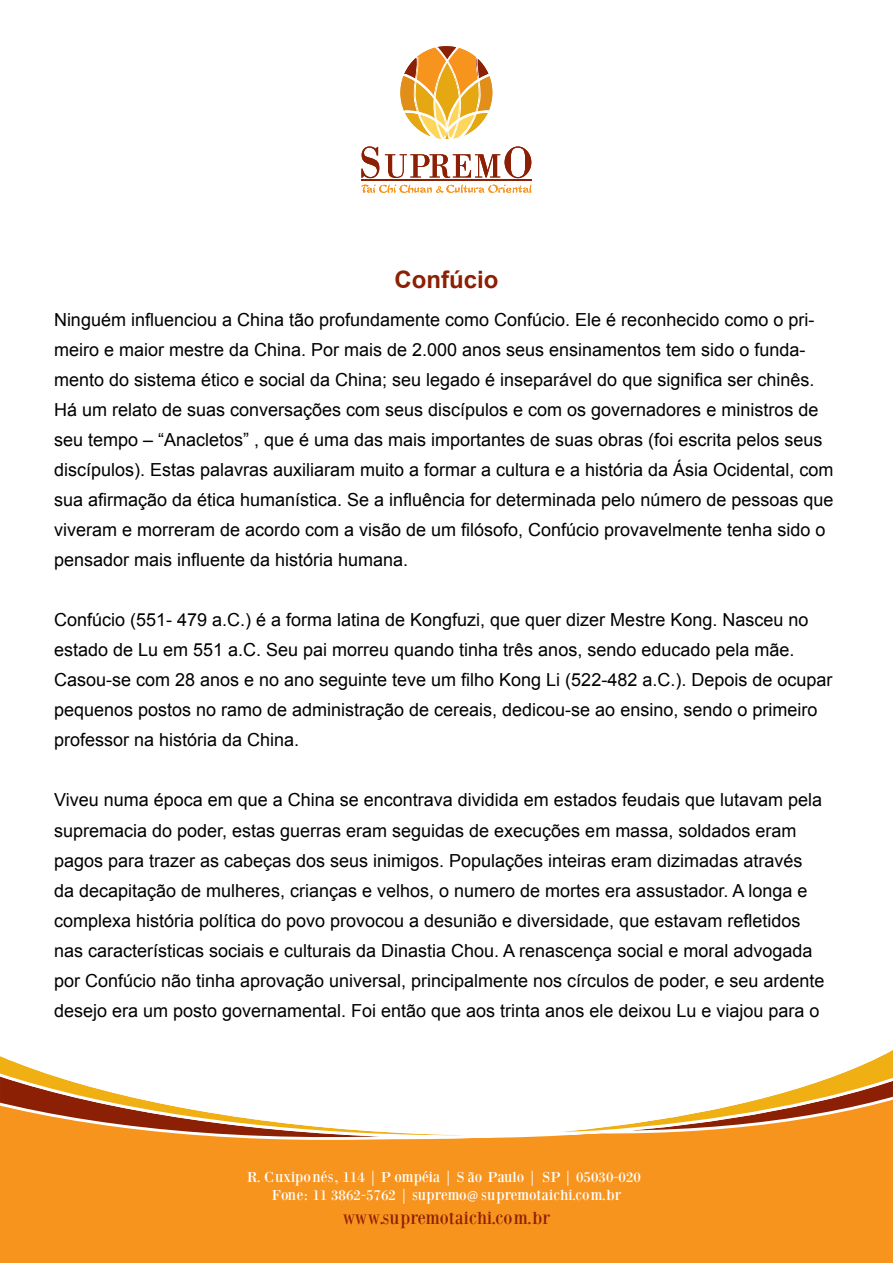
<style>
.page{position:relative;width:893px;height:1263px;background:#fff}
.page>*{position:absolute;margin:0;border:0;box-sizing:border-box;transform-origin:0 0}
.t1{font:700 24px "Arial";color:#8c2004}
.t2{font:18px/30px "Arial";color:#000}
.t3{font:18px "Bodoni XT";color:#8c2004}
.t4{font:15px/18px "Bodoni XT";color:#fff;text-align:center}
.s1{font-family:"Myriad Pro"}
</style>
<div class="page">
<div style="left:0;top:1066px;width:893px;height:197px;background:#f7941e"></div>
<svg style="left:0;top:1050px;width:893px;height:87px"></svg>
<svg style="left:361px;top:146px;width:18px;height:32px"></svg>
<svg style="left:385px;top:146px;width:146px;height:32px"></svg>
<svg style="left:400px;top:46px;width:92px;height:93px"></svg>
<svg style="left:361px;top:185px;width:170px;height:8px"></svg>
<hr style="left:361px;top:179px;width:170px;height:1px;background:#8c2004">
<h1 class="t1" style="left:395px;top:263px;width:105px">Confúcio</h1>
<p class="t2" style="left:54px;top:305px;width:781px">Ninguém influenciou a China tão profundamente como Confúcio. Ele é reconhecido como o pri&shy;meiro e maior mestre da China. Por mais de 2.000 anos seus ensinamentos tem sido o funda&shy;mento do sistema ético e social da China; seu legado é inseparável do que significa ser chinês.<br>Há um relato de suas conversações com seus discípulos e com os governadores e ministros de seu tempo – “Anacletos” , que é uma das mais importantes de suas obras (foi escrita pelos seus discípulos). Estas palavras auxiliaram muito a formar a cultura e a história da Ásia Ocidental, com sua afirmação da ética humanística. Se a influência for determinada pelo número de pessoas que viveram e morreram de acordo com a visão de um filósofo, Confúcio provavelmente tenha sido o pensador mais influente da história humana.</p>
<p class="t2" style="left:54px;top:605px;width:780px">Confúcio (551- 479 a.C.) é a forma latina de Kongfuzi, que quer dizer Mestre Kong. Nasceu no estado de Lu em 551 a.C. Seu pai morreu quando tinha três anos, sendo educado pela mãe.<br>Casou-se com 28 anos e no ano seguinte teve um filho Kong Li (522-482 a.C.). Depois de ocupar pequenos postos no ramo de administração de cereais, dedicou-se ao ensino, sendo o primeiro professor na história da China.</p>
<p class="t2" style="left:54px;top:785px;width:772px">Viveu numa época em que a China se encontrava dividida em estados feudais que lutavam pela supremacia do poder, estas guerras eram seguidas de execuções em massa, soldados eram pagos para trazer as cabeças dos seus inimigos. Populações inteiras eram dizimadas através da decapitação de mulheres, crianças e velhos, o numero de mortes era assustador. A longa e complexa história política do povo provocou a desunião e diversidade, que estavam refletidos nas características sociais e culturais da Dinastia Chou. A renascença social e moral advogada por Confúcio não tinha aprovação universal, principalmente nos círculos de poder, e seu ardente desejo era um posto governamental. Foi então que aos trinta anos ele deixou Lu e viajou para o</p>
<p class="t4" style="left:247px;top:1168px;width:396px">R. Cuxiponés, 114 | P ompéia | S ão Paulo | SP | 05030-020<br>Fone: 11 3862-5762 | supremo<span class="s1">@</span> supremotaichi.com.br</p>
<p class="t3" style="left:343px;top:1207px;width:209px">www.supremotaichi.com.br</p>
</div>
